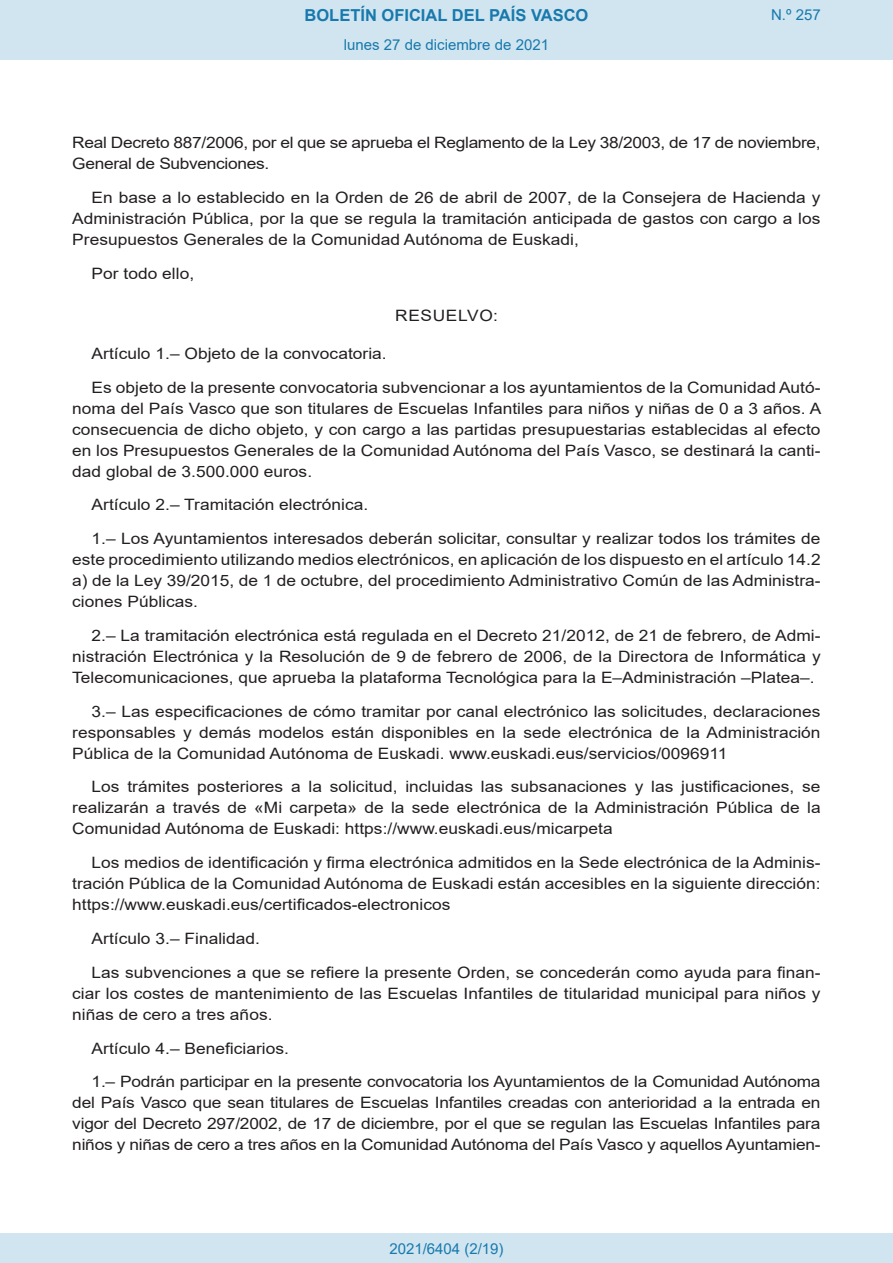
<style>
.page{position:relative;width:893px;height:1263px;background:#fff}
.page>*{position:absolute;margin:0;border:0;box-sizing:border-box;transform-origin:0 0}
.t1{font:700 16.5px "Arial";color:#1879ad}
.BOPVDetalle{font:15.6px/21px "Arial";color:#231f20;text-align:justify;scale:1.11 1}
.BOPVDetalle-2{font:15.6px/21px "Arial";letter-spacing:-.02em;color:#231f20;scale:1.11 1}
.BOPVClave{font:15.6px "Arial";letter-spacing:.035em;color:#231f20;scale:1.11 1}
.Paginacion_Centro{font:15px "Arial";color:#1879ad}
</style>
<div class="page">
<div style="left:0;top:0;width:893px;height:60px;background:#d0e5f0"></div>
<div style="left:0;top:1233px;width:893px;height:30px;background:#d0e5f0"></div>
<p class="t1" style="left:305px;top:3px;width:285px">BOLETÍN OFICIAL DEL PAÍS VASCO</p>
<p class="Paginacion_Centro" style="left:344px;top:35px;width:207px">lunes 27 de diciembre de 2021</p>
<p class="Paginacion_Centro" style="left:771px;top:5px;width:51px">N.º 257</p>
<p class="BOPVDetalle-2" style="left:72px;top:132px;width:676px">Real Decreto 887/2006, por el que se aprueba el Reglamento de la Ley 38/2003, de 17 de noviembre,<br>General de Subvenciones.</p>
<p class="BOPVDetalle" style="left:72px;top:187px;width:675px;text-indent:19px">En base a lo establecido en la Orden de 26 de abril de 2007, de la Consejera de Hacienda y Administración Pública, por la que se regula la tramitación anticipada de gastos con cargo a los Presupuestos Generales de la Comunidad Autónoma de Euskadi,</p>
<p class="BOPVDetalle" style="left:92px;top:263px;width:94px">Por todo ello,</p>
<p class="BOPVClave" style="left:395px;top:305px;width:94px">RESUELVO:</p>
<p class="BOPVDetalle" style="left:92px;top:343px;width:267px">Artículo 1.– Objeto de la convocatoria.</p>
<p class="BOPVDetalle" style="left:72px;top:377px;width:676px;text-indent:19px">Es objeto de la presente convocatoria subvencionar a los ayuntamientos de la Comunidad Autó&shy;noma del País Vasco que son titulares de Escuelas Infantiles para niños y niñas de 0 a 3 años. A consecuencia de dicho objeto, y con cargo a las partidas presupuestarias establecidas al efecto en los Presupuestos Generales de la Comunidad Autónoma del País Vasco, se destinará la canti&shy;dad global de 3.500.000 euros.</p>
<p class="BOPVDetalle" style="left:92px;top:494px;width:251px">Artículo 2.– Tramitación electrónica.</p>
<p class="BOPVDetalle" style="left:72px;top:528px;width:676px;text-indent:19px">1.– Los Ayuntamientos interesados deberán solicitar, consultar y realizar todos los trámites de este procedimiento utilizando medios electrónicos, en aplicación de los dispuesto en el artículo 14.2 a) de la Ley 39/2015, de 1 de octubre, del procedimiento Administrativo Común de las Administra&shy;ciones Públicas.</p>
<p class="BOPVDetalle" style="left:72px;top:625px;width:676px;text-indent:19px">2.– La tramitación electrónica está regulada en el Decreto 21/2012, de 21 de febrero, de Admi&shy;nistración Electrónica y la Resolución de 9 de febrero de 2006, de la Directora de Informática y Telecomunicaciones, que aprueba la plataforma Tecnológica para la E–Administración –Platea–.</p>
<p class="BOPVDetalle" style="left:72px;top:701px;width:676px;text-indent:19px">3.– Las especificaciones de cómo tramitar por canal electrónico las solicitudes, declaraciones responsables y demás modelos están disponibles en la sede electrónica de la Administración Pública de la Comunidad Autónoma de Euskadi. www.euskadi.eus/servicios/0096911</p>
<p class="BOPVDetalle" style="left:72px;top:776px;width:676px;text-indent:19px">Los trámites posteriores a la solicitud, incluidas las subsanaciones y las justificaciones, se realizarán a través de «Mi carpeta» de la sede electrónica de la Administración Pública de la Comunidad Autónoma de Euskadi: https://www.euskadi.eus/micarpeta</p>
<p class="BOPVDetalle" style="left:72px;top:852px;width:676px;text-indent:19px">Los medios de identificación y firma electrónica admitidos en la Sede electrónica de la Adminis&shy;tración Pública de la Comunidad Autónoma de Euskadi están accesibles en la siguiente dirección: https://www.euskadi.eus/certificados-electronicos</p>
<p class="BOPVDetalle" style="left:92px;top:928px;width:153px">Artículo 3.– Finalidad.</p>
<p class="BOPVDetalle" style="left:72px;top:962px;width:676px;text-indent:19px">Las subvenciones a que se refiere la presente Orden, se concederán como ayuda para finan&shy;ciar los costes de mantenimiento de las Escuelas Infantiles de titularidad municipal para niños y niñas de cero a tres años.</p>
<p class="BOPVDetalle" style="left:92px;top:1037px;width:179px">Artículo 4.– Beneficiarios.</p>
<p class="BOPVDetalle" style="left:72px;top:1071px;width:676px;text-indent:19px">1.– Podrán participar en la presente convocatoria los Ayuntamientos de la Comunidad Autónoma del País Vasco que sean titulares de Escuelas Infantiles creadas con anterioridad a la entrada en vigor del Decreto 297/2002, de 17 de diciembre, por el que se regulan las Escuelas Infantiles para niños y niñas de cero a tres años en la Comunidad Autónoma del País Vasco y aquellos Ayuntamien-</p>
<p class="Paginacion_Centro" style="left:389px;top:1238px;width:116px">2021/6404 (2/19)</p>
</div>
